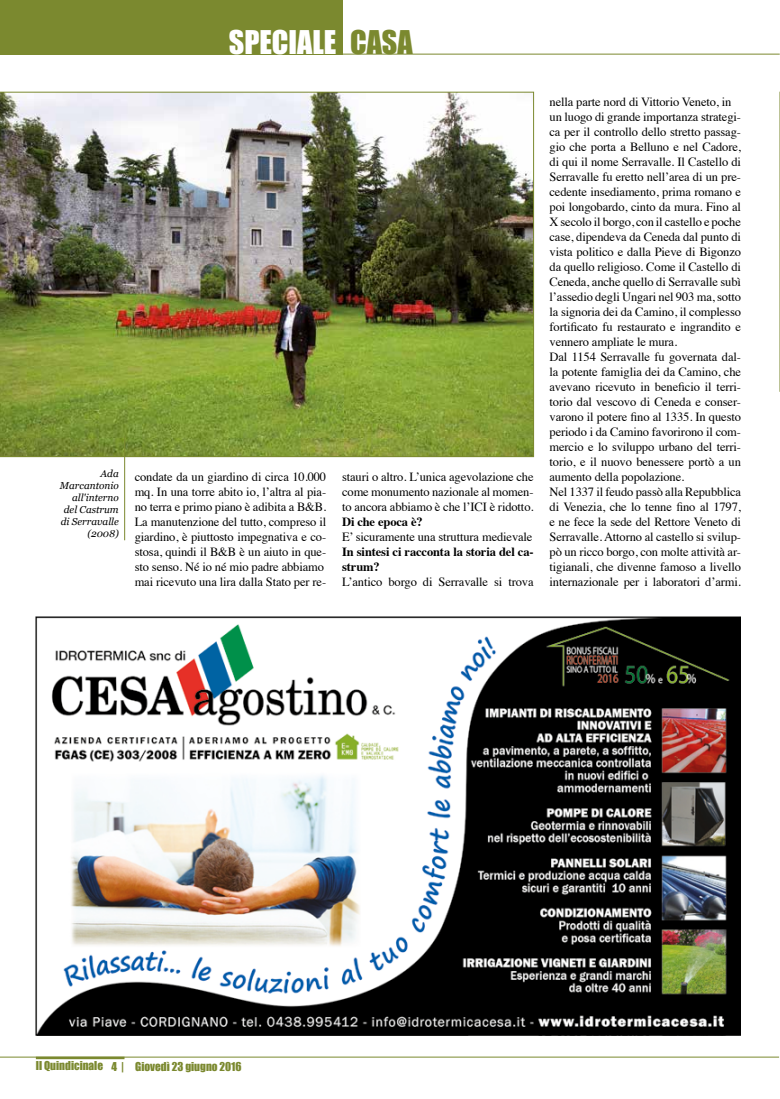
<style>
.page{position:relative;width:780px;height:1099px;background:#fff}
.page>*{position:absolute;margin:0;border:0;box-sizing:border-box;transform-origin:0 0}
.t1{font:30px "Impact";color:#fff}
.t2{font:30px "Impact";color:#7b892f}
.t3{font:12.5px/15px "Times";letter-spacing:-.01em;color:#000}
.t4{font:700 12.5px/15px "Times";letter-spacing:-.01em;color:#000}
.t5{font:11.25px "Impact";color:#7b892f}
.t6{font:italic 10px/12px "Georgia";color:#000;text-align:right}
</style>
<div class="page">
<div style="left:0;top:0;width:342px;height:54px;background:#7b892f"></div>
<hr style="left:0;top:54px;width:779px;height:1px;background:#7b892f">
<hr style="left:0;top:1056px;width:779px;height:1px;background:#7b892f">
<hr style="left:36px;top:1056px;width:88px;height:3px;background:#7b892f">
<img style="left:36px;top:616px;width:705px;height:419px">
<img style="left:0;top:92px;width:534px;height:365px">
<svg style="left:779px;top:92px;width:1px;height:299px"></svg>
<hr style="left:124px;top:436px;width:1px;height:104px;background:#7b892f">
<h1 class="t1" style="left:229px;top:19px;width:109px">SPECIALE</h1>
<h1 class="t2" style="left:350px;top:19px;width:64px">CASA</h1>
<p class="t6" style="left:60px;top:468px;width:60px">Ada<br>Marcantonio all'interno del Castrum di Serravalle (2008)</p>
<p class="t3" style="left:135px;top:468px;width:193px">condate da un giardino di circa 10.000 mq. In una torre abito io, l’altra al pia&shy;no terra e primo piano è adibita a B&amp;B.<br>La manutenzione del tutto, compreso il giardino, è piuttosto impegnativa e co&shy;stosa, quindi il B&amp;B è un aiuto in que&shy;sto senso. Né io né mio padre abbiamo mai ricevuto una lira dalla Stato per re-</p>
<p class="t3" style="left:342px;top:468px;width:193px;text-align:justify">stauri o altro. L’unica agevolazione che come monumento nazionale al momen&shy;to ancora abbiamo è che l’ICI è ridotto.</p>
<p class="t4" style="left:342px;top:512px;width:82px">Di che epoca è?</p>
<p class="t3" style="left:342px;top:528px;width:192px">E’ sicuramente una struttura medievale</p>
<p class="t4" style="left:342px;top:542px;width:193px">In sintesi ci racconta la storia del ca&shy;strum?</p>
<p class="t3" style="left:342px;top:573px;width:193px">L’antico borgo di Serravalle si trova</p>
<p class="t3" style="left:549px;top:93px;width:193px">nella parte nord di Vittorio Veneto, in un luogo di grande importanza strategi&shy;ca per il controllo dello stretto passag&shy;gio che porta a Belluno e nel Cadore, di qui il nome Serravalle. Il Castello di Serravalle fu eretto nell’area di un pre&shy;cedente insediamento, prima romano e poi longobardo, cinto da mura. Fino al X secolo il borgo, con il castello e poche case, dipendeva da Ceneda dal punto di vista politico e dalla Pieve di Bigonzo da quello religioso. Come il Castello di Ceneda, anche quello di Serravalle subì l’assedio degli Ungari nel 903 ma, sotto la signoria dei da Camino, il complesso fortificato fu restaurato e ingrandito e vennero ampliate le mura.<br>Dal 1154 Serravalle fu governata dal&shy;la potente famiglia dei da Camino, che avevano ricevuto in beneficio il terri&shy;torio dal vescovo di Ceneda e conser&shy;varono il potere fino al 1335. In questo periodo i da Camino favorirono il com&shy;mercio e lo sviluppo urbano del terri&shy;torio, e il nuovo benessere portò a un aumento della popolazione.<br>Nel 1337 il feudo passò alla Repubblica di Venezia, che lo tenne fino al 1797, e ne fece la sede del Rettore Veneto di Serravalle. Attorno al castello si svilup&shy;pò un ricco borgo, con molte attività ar&shy;tigianali, che divenne famoso a livello internazionale per i laboratori d’armi.</p>
<p class="t5" style="left:36px;top:1057px;width:207px">Il Quindicinale 4 | Giovedì 23 giugno 2016</p>
</div>
